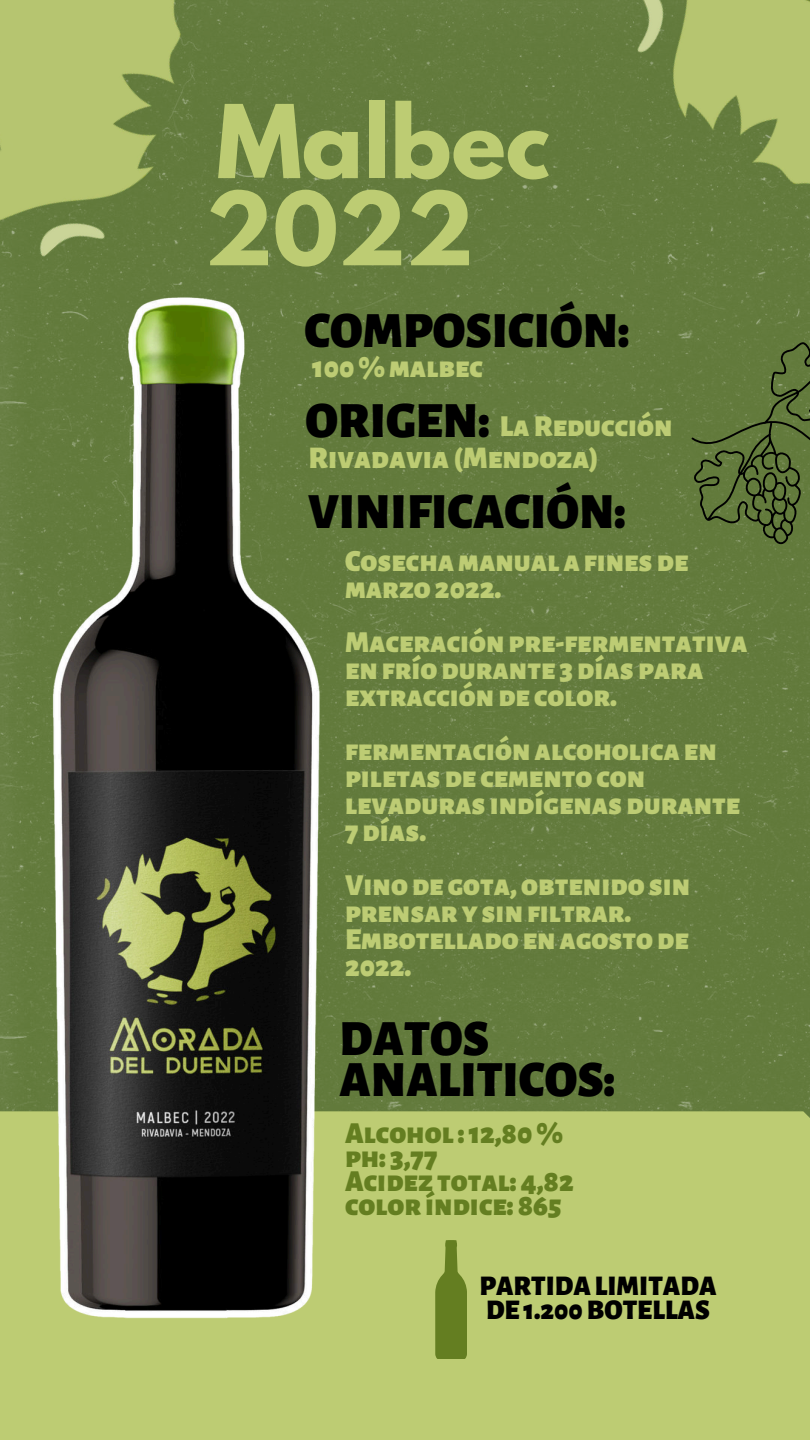
<style>
.page{position:relative;width:810px;height:1440px;background:#fff}
.page>*{position:absolute;margin:0;border:0;box-sizing:border-box;transform-origin:0 0}
.t1{font:700 90px/87.2px "League Spartan";color:#bdcc73}
.t2{font:900 50px/40.5px "Alegreya Sans SC";color:#000}
.t3{font:900 31px "Alegreya Sans SC";color:#bdcc73}
.t4{font:900 30px/27px "Alegreya Sans SC";color:#bdcc74}
.t5{font:900 30px/24px "Alegreya Sans SC";color:#647e21}
.t6{font:900 28px/24.8px "Alegreya Sans SC";color:#000}
</style>
<div class="page">
<div style="left:398px;top:0;width:412px;height:1111px;background:#637b3d"></div>
<img style="left:0;top:0;width:443px;height:544px">
<img style="left:484px;top:0;width:326px;height:359px">
<div style="left:0;top:1111px;width:810px;height:329px;background:#bdcc73"></div>
<img style="left:0;top:246px;width:398px;height:1073px">
<svg style="left:435px;top:1240px;width:32px;height:119px"></svg>
<svg style="left:691px;top:342px;width:119px;height:202px;background:#586d36"></svg>
<h1 class="t1" style="left:205px;top:97px;width:346px">Malbec<br>2022</h1>
<h2 class="t2" style="left:304px;top:281px;width:327px;line-height:90.9px">COMPOSICIÓN:<br>ORIGEN:</h2>
<p class="t4" style="left:312px;top:351px;width:172px">100 % malbec</p>
<p class="t4" style="left:500px;top:411px;width:174px">La Reducción</p>
<p class="t3" style="left:309px;top:433px;width:292px">Rivadavia (Mendoza)</p>
<h2 class="t2" style="left:308px;top:487px;width:319px">VINIFICACIÓN:</h2>
<p class="t4" style="left:345px;top:545px;width:345px">Cosecha manual a fines de marzo 2022.</p>
<p class="t4" style="left:345px;top:626px;width:404px">Maceración pre-fermentativa en frío durante 3 días para extracción de color.</p>
<p class="t4" style="left:345px;top:734px;width:397px">fermentación alcoholica en piletas de cemento con levaduras indígenas durante<br>7 días.</p>
<p class="t4" style="left:345px;top:869px;width:347px">Vino de gota, obtenido sin prensar y sin filtrar.<br>Embotellado en agosto de<br>2022.</p>
<h2 class="t2" style="left:340px;top:1014px;width:277px">DATOS<br>ANALITICOS:</h2>
<p class="t5" style="left:345px;top:1118px;width:230px">Alcohol : 12,80 % ph: 3,77<br>Acidez total: 4,82 color índice: 865</p>
<p class="t6" style="left:479px;top:1271px;width:239px">PARTIDA LIMITADA<br>DE 1.200 BOTELLAS</p>
</div>
